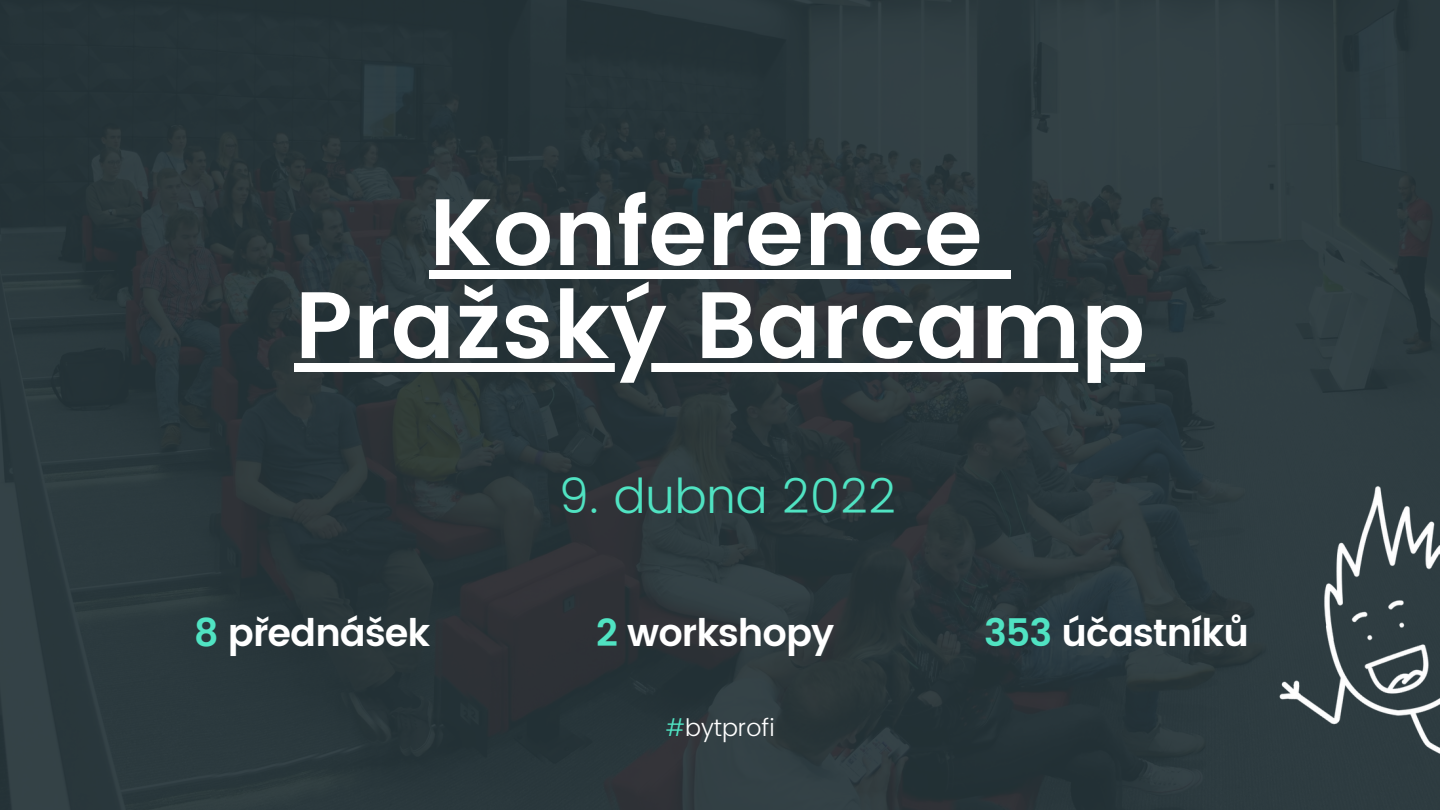
<style>
.page{position:relative;width:1440px;height:810px;background:#fff}
.page>*{position:absolute;margin:0;border:0;box-sizing:border-box;transform-origin:0 0}
.t1{font:600 94.3px/93px "Poppins";color:#fff;text-align:center}
.t2{font:300 48px "Poppins";color:#50e3c2}
.t3{font:600 38px "Poppins";letter-spacing:-.025em;color:#fff}
.t4{font:300 24px "Poppins";color:#fff}
.s1{color:#50e3c2}
</style>
<div class="page">
<img style="left:0;top:0;width:1440px;height:810px">
<div style="left:429px;top:270px;width:554px;height:9px;background:#fff"></div>
<div style="left:983px;top:270px;width:28px;height:9px;background:#fff"></div>
<div style="left:295px;top:363px;width:850px;height:9px;background:#fff"></div>
<img style="left:1244px;top:470px;width:196px;height:322px">
<h1 class="t1" style="left:295px;top:186px;width:852px">Konference<br>Pražský Barcamp</h1>
<p class="t2" style="left:558px;top:468px;width:339px">9. dubna 2022</p>
<p class="t3" style="left:194px;top:611px;width:238px"><span class="s1">8</span> přednášek</p>
<p class="t3" style="left:596px;top:611px;width:240px"><span class="s1">2</span> workshopy</p>
<p class="t3" style="left:984px;top:611px;width:266px"><span class="s1">353</span> účastníků</p>
<p class="t4" style="left:665px;top:713px;width:111px"><span class="s1">#</span>bytprofi</p>
</div>
